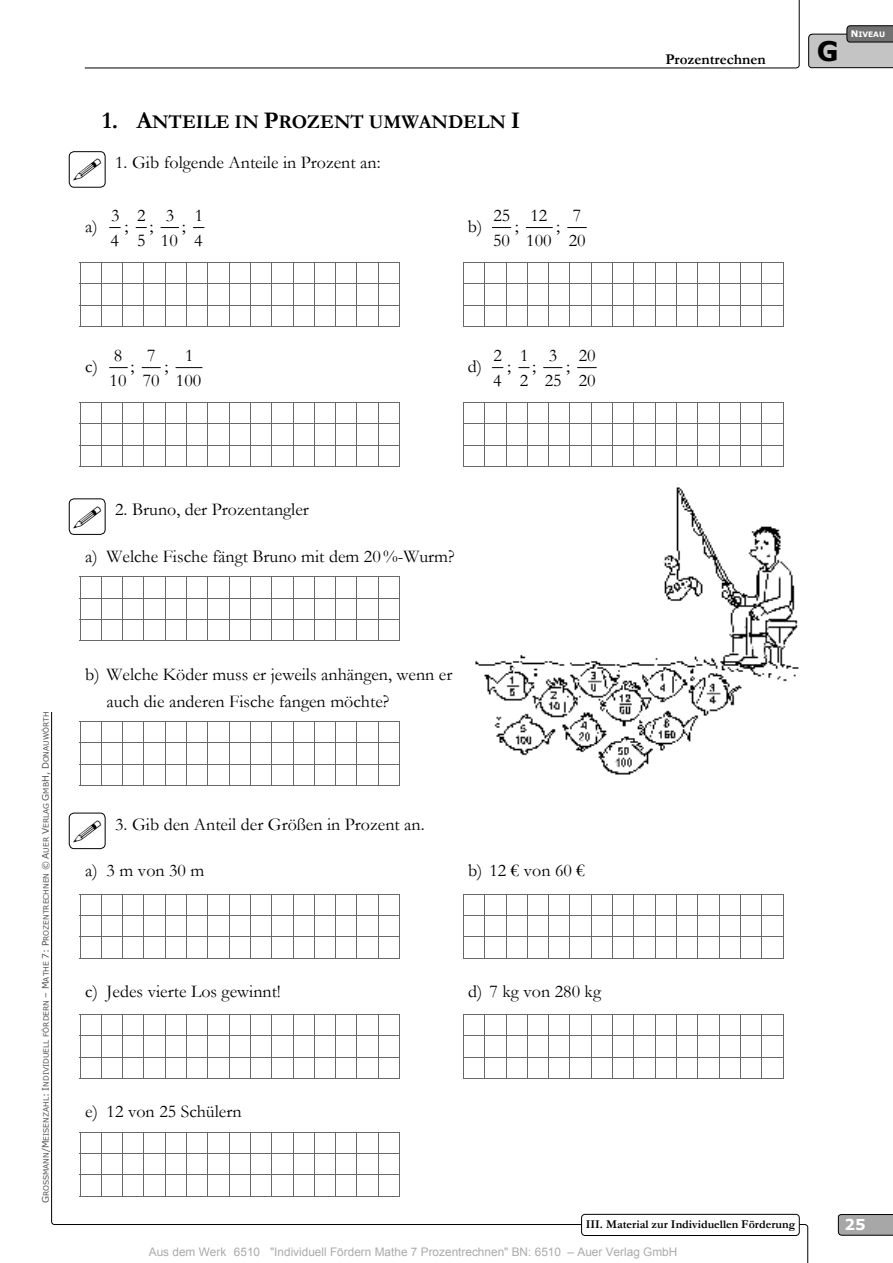
<style>
.page{position:relative;width:893px;height:1263px;background:#fff}
.page>*{position:absolute;margin:0;border:0;box-sizing:border-box;transform-origin:0 0}
.t1{font:700 27px "Verdana";color:#000}
.t2{font:700 19.5px "Garamond";color:#000}
.t3{font:18px/25.3px "Garamond";color:#000}
.t4{font:700 15px "Garamond";color:#000}
.t5{font:700 15px "Verdana";color:#fff}
.t6{font:700 12px "Garamond";color:#000}
.t7{font:11.85px "Arial";color:#ababab}
.t8{font:7.5px "Verdana";color:#515151}
.t9{font:700 7.5px "Verdana";color:#fff}
.s1{font-size:24px}
.s2{font-size:9px}
</style>
<div class="page">
<div style="left:581px;top:1214px;width:219px;height:22px;border:1px solid #000;border-radius:4px"></div>
<svg style="left:838px;top:1214px;width:55px;height:22px"></svg>
<svg style="left:808px;top:25px;width:85px;height:43px;background:#acacac"></svg>
<svg style="left:84px;top:0;width:716px;height:69px"></svg>
<img style="left:475px;top:487px;width:324px;height:288px">
<svg style="left:492px;top:227px;width:19px;height:1px"></svg>
<svg style="left:526px;top:227px;width:26px;height:1px"></svg>
<svg style="left:568px;top:227px;width:18px;height:1px"></svg>
<svg style="left:463px;top:262px;width:321px;height:65px"></svg>
<svg style="left:544px;top:367px;width:18px;height:1px"></svg>
<svg style="left:577px;top:367px;width:19px;height:1px"></svg>
<svg style="left:463px;top:402px;width:321px;height:65px"></svg>
<svg style="left:80px;top:894px;width:320px;height:65px"></svg>
<svg style="left:463px;top:894px;width:321px;height:65px"></svg>
<svg style="left:80px;top:1014px;width:320px;height:65px"></svg>
<svg style="left:463px;top:1014px;width:321px;height:65px"></svg>
<svg style="left:80px;top:1132px;width:320px;height:65px"></svg>
<svg style="left:68px;top:151px;width:332px;height:698px"></svg>
<p class="t2" style="left:102px;top:111px;width:420px"><span class="s1">1. A</span>NTEILE IN <span class="s1">P</span>ROZENT UMWANDELN <span class="s1">I</span></p>
<p class="t3" style="left:115px;top:150px;width:267px">1. Gib folgende Anteile in Prozent an:</p>
<p class="t3" style="left:85px;top:214px;width:14px">a)</p>
<p class="t3" style="left:110px;top:203px;width:10px">3<br>4</p>
<p class="t3" style="left:125px;top:214px;width:5px">;</p>
<p class="t3" style="left:137px;top:203px;width:10px">2<br>5</p>
<p class="t3" style="left:150px;top:214px;width:5px">;</p>
<p class="t3" style="left:161px;top:203px;width:18px">3<br>10</p>
<p class="t3" style="left:182px;top:214px;width:5px">;</p>
<p class="t3" style="left:194px;top:203px;width:10px">1<br>4</p>
<p class="t3" style="left:468px;top:214px;width:16px">b)</p>
<p class="t3" style="left:493px;top:203px;width:19px">25<br>50</p>
<p class="t3" style="left:515px;top:214px;width:5px">;</p>
<p class="t3" style="left:526px;top:203px;width:27px">12<br>100</p>
<p class="t3" style="left:556px;top:214px;width:5px">;</p>
<p class="t3" style="left:569px;top:203px;width:18px">7<br>20</p>
<p class="t3" style="left:85px;top:354px;width:14px">c)</p>
<p class="t3" style="left:110px;top:343px;width:18px">8<br>10</p>
<p class="t3" style="left:131px;top:354px;width:5px">;</p>
<p class="t3" style="left:143px;top:343px;width:18px">7<br>70</p>
<p class="t3" style="left:165px;top:354px;width:5px">;</p>
<p class="t3" style="left:176px;top:343px;width:27px;text-align:center">1<br>100</p>
<p class="t3" style="left:468px;top:354px;width:16px">d)</p>
<p class="t3" style="left:493px;top:343px;width:10px">2<br>4</p>
<p class="t3" style="left:507px;top:354px;width:5px">;</p>
<p class="t3" style="left:520px;top:343px;width:10px">1<br>2</p>
<p class="t3" style="left:532px;top:354px;width:5px">;</p>
<p class="t3" style="left:545px;top:343px;width:18px">3<br>25</p>
<p class="t3" style="left:566px;top:354px;width:5px">;</p>
<p class="t3" style="left:579px;top:343px;width:18px">20<br>20</p>
<p class="t4" style="left:665px;top:51px;width:102px">Prozentrechnen</p>
<h1 class="t1" style="left:817px;top:34px;width:23px">G</h1>
<p class="t9" style="left:851px;top:29px;width:36px"><span class="s2">N</span>IVEAU</p>
<p class="t3" style="left:115px;top:497px;width:195px">2. Bruno, der Prozentangler</p>
<p class="t3" style="left:85px;top:544px;width:371px">a) Welche Fische fängt Bruno mit dem 20%-Wurm?</p>
<p class="t8" style="left:41px;top:1203px;width:493px;rotate:-90deg"><span class="s2">G</span>ROSSMANN<span class="s2">/M</span>EISENZAHL<span class="s2">: I</span>NDIVIDUELL FÖRDERN <span class="s2">– M</span>ATHE <span class="s2">7: P</span>ROZENTRECHNEN <span class="s2">© A</span>UER <span class="s2">V</span>ERLAG <span class="s2">G</span>MB<span class="s2">H, D</span>ONAUWÖRTH</p>
<p class="t3" style="left:107px;top:661px;width:347px;line-height:27px;text-indent:-21px">b) Welche Köder muss er jeweils anhängen, wenn er auch die anderen Fische fangen möchte?</p>
<p class="t3" style="left:115px;top:811px;width:311px">3. Gib den Anteil der Größen in Prozent an.</p>
<p class="t3" style="left:85px;top:858px;width:121px">a) 3 m von 30 m</p>
<p class="t3" style="left:468px;top:858px;width:118px">b) 12 € von 60 €</p>
<p class="t3" style="left:85px;top:979px;width:197px">c) Jedes vierte Los gewinnt!</p>
<p class="t3" style="left:468px;top:979px;width:135px">d) 7 kg von 280 kg</p>
<p class="t3" style="left:85px;top:1099px;width:158px">e) 12 von 25 Schülern</p>
<p class="t6" style="left:586px;top:1217px;width:211px">III. Material zur Individuellen Förderung</p>
<p class="t7" style="left:149px;top:1244px;width:530px">Aus dem Werk 6510 "Individuell Fördern Mathe 7 Prozentrechnen" BN: 6510 – Auer Verlag GmbH</p>
<p class="t5" style="left:844px;top:1215px;width:23px">25</p>
</div>
